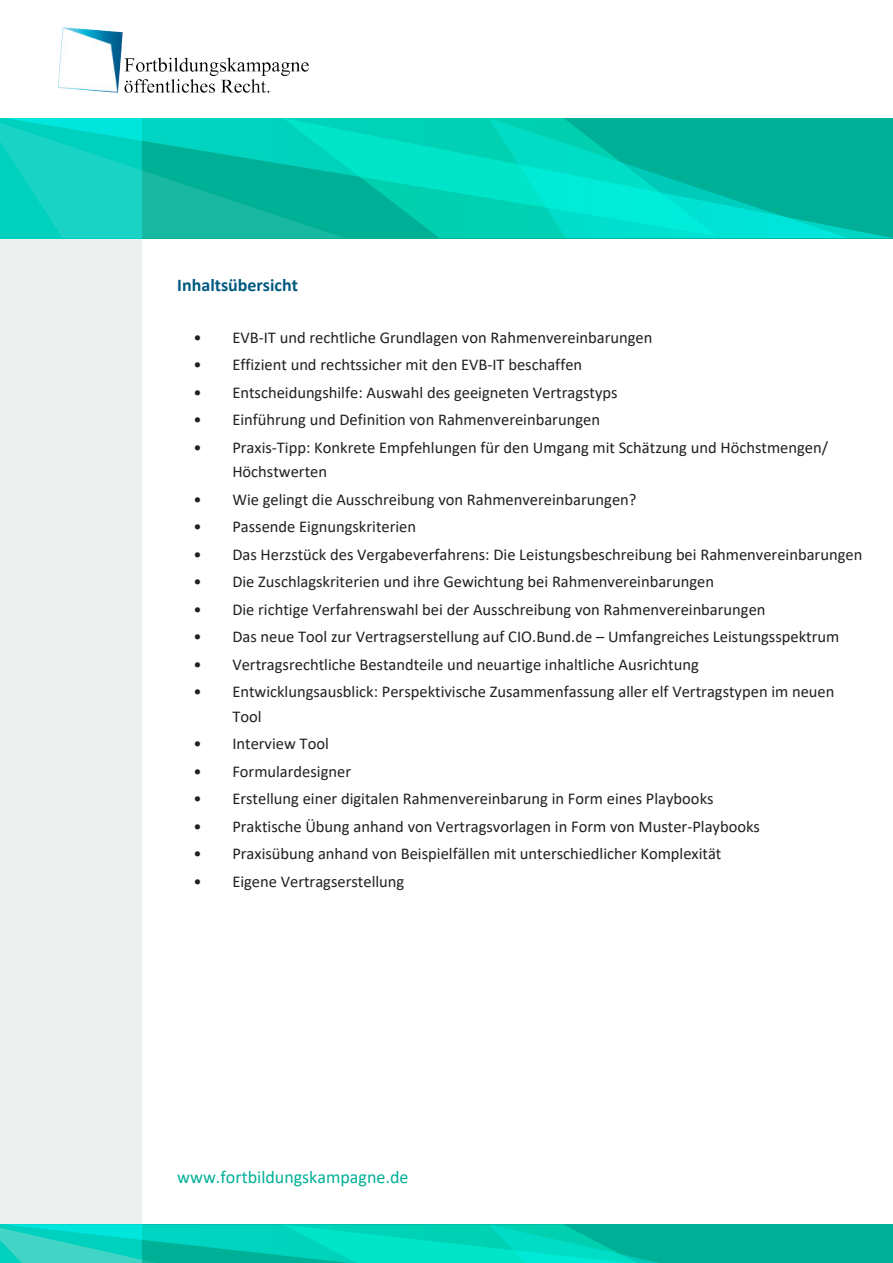
<style>
.page{position:relative;width:893px;height:1263px;background:#fff}
.page>*{position:absolute;margin:0;border:0;box-sizing:border-box;transform-origin:0 0}
.t1{font:18px "Calibri";color:#00b096}
.t2{font:700 18px "Calibri";color:#005a7e}
.t3{font:16.5px/24.8px "Calibri";color:#231f20}
</style>
<div class="page">
<svg style="left:142px;top:1224px;width:751px;height:39px"></svg>
<div style="left:0;top:118px;width:142px;height:1145px;background:#ecf1f0"></div>
<svg style="left:345px;top:118px;width:548px;height:120px"></svg>
<svg style="left:489px;top:118px;width:359px;height:120px"></svg>
<svg style="left:0;top:118px;width:345px;height:120px"></svg>
<img style="left:58px;top:27px;width:251px;height:66px">
<p class="t2" style="left:177px;top:273px;width:122px">Inhaltsübersicht</p>
<p class="t3" style="left:194px;top:325px;width:460px">• EVB-IT und rechtliche Grundlagen von Rahmenvereinbarungen</p>
<p class="t3" style="left:194px;top:353px;width:390px">• Effizient und rechtssicher mit den EVB-IT beschaffen</p>
<p class="t3" style="left:194px;top:380px;width:426px">• Entscheidungshilfe: Auswahl des geeigneten Vertragstyps</p>
<p class="t3" style="left:194px;top:407px;width:408px">• Einführung und Definition von Rahmenvereinbarungen</p>
<p class="t3" style="left:232px;top:435px;width:597px;text-indent:-39px">• Praxis-Tipp: Konkrete Empfehlungen für den Umgang mit Schätzung und Höchstmengen/<br>Höchstwerten</p>
<p class="t3" style="left:194px;top:487px;width:444px">• Wie gelingt die Ausschreibung von Rahmenvereinbarungen?</p>
<p class="t3" style="left:194px;top:515px;width:224px">• Passende Eignungskriterien</p>
<p class="t3" style="left:194px;top:542px;width:670px">• Das Herzstück des Vergabeverfahrens: Die Leistungsbeschreibung bei Rahmenvereinbarungen</p>
<p class="t3" style="left:194px;top:569px;width:522px">• Die Zuschlagskriterien und ihre Gewichtung bei Rahmenvereinbarungen</p>
<p class="t3" style="left:194px;top:597px;width:573px">• Die richtige Verfahrenswahl bei der Ausschreibung von Rahmenvereinbarungen</p>
<p class="t3" style="left:194px;top:624px;width:647px">• Das neue Tool zur Vertragserstellung auf CIO.Bund.de – Umfangreiches Leistungsspektrum</p>
<p class="t3" style="left:194px;top:652px;width:507px">• Vertragsrechtliche Bestandteile und neuartige inhaltliche Ausrichtung</p>
<p class="t3" style="left:232px;top:679px;width:604px;text-indent:-39px">• Entwicklungsausblick: Perspektivische Zusammenfassung aller elf Vertragstypen im neuen<br>Tool</p>
<p class="t3" style="left:194px;top:731px;width:137px">• Interview Tool</p>
<p class="t3" style="left:194px;top:759px;width:159px">• Formulardesigner</p>
<p class="t3" style="left:194px;top:786px;width:521px">• Erstellung einer digitalen Rahmenvereinbarung in Form eines Playbooks</p>
<p class="t3" style="left:194px;top:814px;width:568px">• Praktische Übung anhand von Vertragsvorlagen in Form von Muster-Playbooks</p>
<p class="t3" style="left:194px;top:841px;width:529px">• Praxisübung anhand von Beispielfällen mit unterschiedlicher Komplexität</p>
<p class="t3" style="left:194px;top:869px;width:212px">• Eigene Vertragserstellung</p>
<p class="t1" style="left:177px;top:1164px;width:233px">www.fortbildungskampagne.de</p>
</div>
